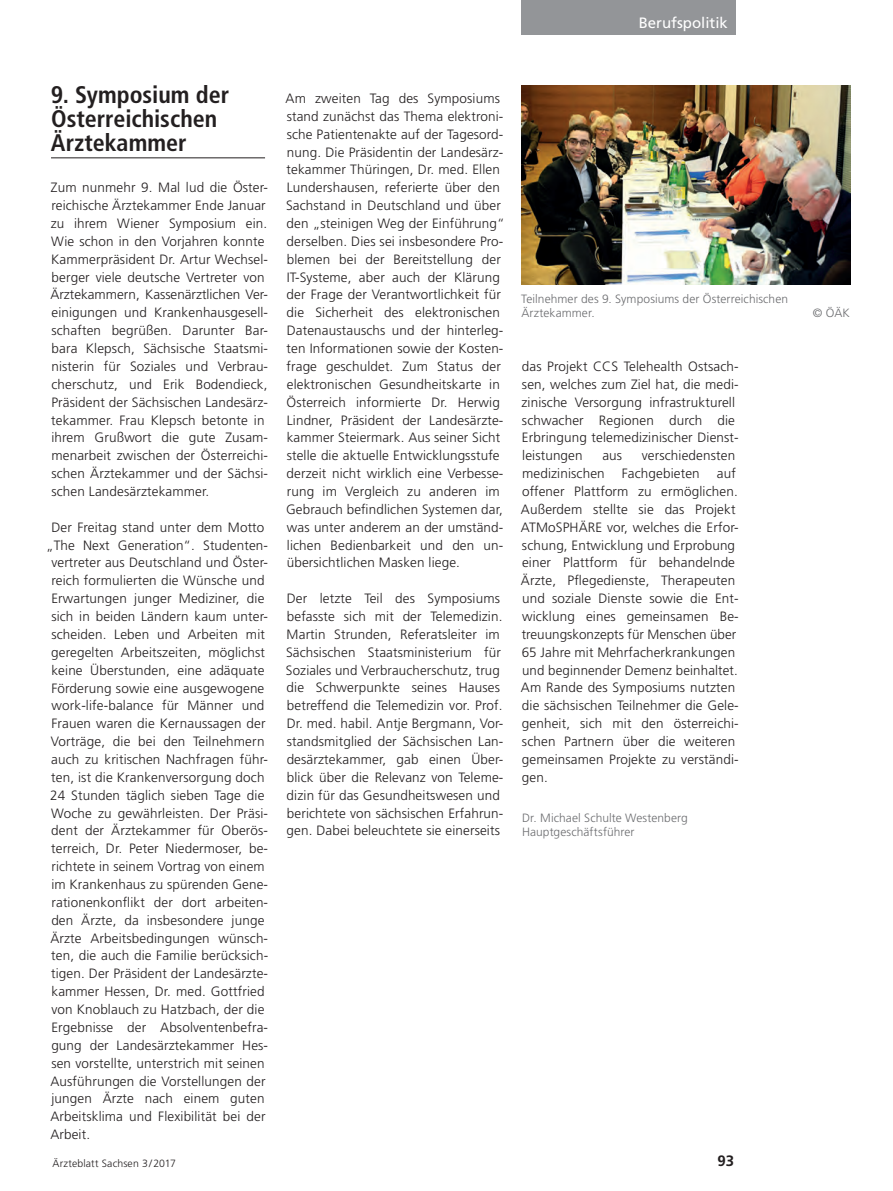
<style>
.page{position:relative;width:893px;height:1191px;background:#fff}
.page>*{position:absolute;margin:0;border:0;box-sizing:border-box;transform-origin:0 0}
.t1{font:700 condensed 24px/24px "Frutiger";color:#231f20}
.t2{font:15px "Frutiger";color:#fff}
.t3{font:700 15px "Frutiger";color:#231f20}
.t4{font:300 13.5px/17.9px "Frutiger";letter-spacing:.01em;color:#231f20}
.t5{font:300 12px/14.2px "Frutiger";letter-spacing:.005em;color:#6c6d70}
.t6{font:300 10.5px "Frutiger";letter-spacing:.015em;color:#231f20}
</style>
<div class="page">
<div style="left:522px;top:0;width:214px;height:34px;background:#939598"></div>
<hr style="left:51px;top:157px;width:214px;height:1px;background:#231f20">
<img style="left:522px;top:85px;width:328px;height:200px">
<p class="t2" style="left:639px;top:14px;width:91px">Berufspolitik</p>
<h1 class="t1" style="left:51px;top:83px;width:180px">9. Symposium der<br>Österreichischen<br>Ärztekammer</h1>
<p class="t4" style="left:50px;top:179px;width:219px">Zum nunmehr 9. Mal lud die Öster&shy;reichische Ärztekammer Ende Januar zu ihrem Wiener Symposium ein.<br>Wie schon in den Vorjahren konnte Kammerpräsident Dr. Artur Wechsel&shy;berger viele deutsche Vertreter von Ärztekammern, Kassenärztlichen Ver&shy;einigungen und Krankenhausgesell&shy;schaften begrüßen. Darunter Bar&shy;bara Klepsch, Sächsische Staatsmi&shy;nisterin für Soziales und Verbrau&shy;cherschutz, und Erik Bodendieck, Präsident der Sächsischen Landesärz&shy;tekammer. Frau Klepsch betonte in ihrem Grußwort die gute Zusam&shy;menarbeit zwischen der Österreichi&shy;schen Ärztekammer und der Sächsi&shy;schen Landesärztekammer.</p>
<p class="t4" style="left:51px;top:518px;width:215px">Der Freitag stand unter dem Motto</p>
<p class="t4" style="left:46px;top:536px;width:224px">„The Next Generation“. Studenten-</p>
<p class="t4" style="left:51px;top:554px;width:218px">vertreter aus Deutschland und Öster-</p>
<p class="t4" style="left:51px;top:571px;width:215px">reich formulierten die Wünsche und</p>
<p class="t4" style="left:51px;top:589px;width:215px">Erwartungen junger Mediziner, die</p>
<p class="t4" style="left:51px;top:607px;width:218px">sich in beiden Ländern kaum unter-</p>
<p class="t4" style="left:51px;top:625px;width:215px">scheiden. Leben und Arbeiten mit</p>
<p class="t4" style="left:51px;top:643px;width:215px">geregelten Arbeitszeiten, möglichst</p>
<p class="t4" style="left:51px;top:661px;width:214px">keine Überstunden, eine adäquate</p>
<p class="t4" style="left:51px;top:679px;width:214px">Förderung sowie eine ausgewogene</p>
<p class="t4" style="left:52px;top:697px;width:214px">work-life-balance für Männer und</p>
<p class="t4" style="left:51px;top:714px;width:216px">Frauen waren die Kernaussagen der</p>
<p class="t4" style="left:51px;top:732px;width:215px">Vorträge, die bei den Teilnehmern</p>
<p class="t4" style="left:51px;top:750px;width:218px">auch zu kritischen Nachfragen führ-</p>
<p class="t4" style="left:51px;top:768px;width:215px">ten, ist die Krankenversorgung doch</p>
<p class="t4" style="left:50px;top:786px;width:216px">24 Stunden täglich sieben Tage die</p>
<p class="t4" style="left:51px;top:804px;width:218px">Woche zu gewährleisten. Der Präsi-</p>
<p class="t4" style="left:51px;top:822px;width:218px">dent der Ärztekammer für Oberös-</p>
<p class="t4" style="left:51px;top:839px;width:216px">terreich, Dr. Peter Niedermoser, be--</p>
<p class="t4" style="left:52px;top:857px;width:215px">richtete in seinem Vortrag von einem</p>
<p class="t4" style="left:51px;top:875px;width:218px">im Krankenhaus zu spürenden Gene-</p>
<p class="t4" style="left:52px;top:893px;width:218px">rationenkonflikt der dort arbeiten-</p>
<p class="t4" style="left:51px;top:911px;width:215px">den Ärzte, da insbesondere junge</p>
<p class="t4" style="left:50px;top:929px;width:219px">Ärzte Arbeitsbedingungen wünsch-</p>
<p class="t4" style="left:51px;top:946px;width:218px">ten, die auch die Familie berücksich-</p>
<p class="t4" style="left:51px;top:964px;width:218px">tigen. Der Präsident der Landesärzte-</p>
<p class="t4" style="left:51px;top:982px;width:215px">kammer Hessen, Dr. med. Gottfried</p>
<p class="t4" style="left:51px;top:1000px;width:215px">von Knoblauch zu Hatzbach, der die</p>
<p class="t4" style="left:51px;top:1018px;width:218px">Ergebnisse der Absolventenbefra-</p>
<p class="t4" style="left:51px;top:1036px;width:218px">gung der Landesärztekammer Hes-</p>
<p class="t4" style="left:51px;top:1054px;width:215px">sen vorstellte, unterstrich mit seinen</p>
<p class="t4" style="left:50px;top:1072px;width:217px">Ausführungen die Vorstellungen der</p>
<p class="t4" style="left:51px;top:1089px;width:215px">jungen Ärzte nach einem guten</p>
<p class="t4" style="left:50px;top:1107px;width:217px">Arbeitsklima und Flexibilität bei der</p>
<p class="t4" style="left:50px;top:1125px;width:41px">Arbeit.</p>
<p class="t4" style="left:286px;top:89px;width:221px">Am zweiten Tag des Symposiums stand zunächst das Thema elektroni&shy;sche Patientenakte auf der Tagesord&shy;nung. Die Präsidentin der Landesärz&shy;tekammer Thüringen, Dr. med. Ellen Lundershausen, referierte über den Sachstand in Deutschland und über den „steinigen Weg der Einführung“ derselben. Dies sei insbesondere Pro&shy;blemen bei der Bereitstellung der IT-Systeme, aber auch der Klärung der Frage der Verantwortlichkeit für die Sicherheit des elektronischen Datenaustauschs und der hinterleg&shy;ten Informationen sowie der Kosten&shy;frage geschuldet. Zum Status der elektronischen Gesundheitskarte in Österreich informierte Dr. Herwig Lindner, Präsident der Landesärzte&shy;kammer Steiermark. Aus seiner Sicht stelle die aktuelle Entwicklungsstufe derzeit nicht wirklich eine Verbesse&shy;rung im Vergleich zu anderen im Gebrauch befindlichen Systemen dar, was unter anderem an der umständ&shy;lichen Bedienbarkeit und den un-- übersichtlichen Masken liege.</p>
<p class="t4" style="left:286px;top:589px;width:219px">Der letzte Teil des Symposiums befasste sich mit der Telemedizin.<br>Martin Strunden, Referatsleiter im Sächsischen Staatsministerium für Soziales und Verbraucherschutz, trug die Schwerpunkte seines Hauses betreffend die Telemedizin vor. Prof.<br>Dr. med. habil. Antje Bergmann, Vor&shy;standsmitglied der Sächsischen Lan&shy;desärztekammer, gab einen Über&shy;blick über die Relevanz von Teleme&shy;dizin für das Gesundheitswesen und berichtete von sächsischen Erfahrun&shy;gen. Dabei beleuchtete sie einerseits</p>
<p class="t5" style="left:521px;top:291px;width:269px">Teilnehmer des 9. Symposiums der Österreichischen<br>Ärztekammer.</p>
<p class="t4" style="left:521px;top:357px;width:219px">das Projekt CCS Telehealth Ostsach&shy;sen, welches zum Ziel hat, die medi&shy;zinische Versorgung infrastrukturell schwacher Regionen durch die<br>Erbringung telemedizinischer Dienst&shy;leistungen</p>
<p class="t4" style="left:602px;top:446px;width:21px">aus</p>
<p class="t4" style="left:642px;top:446px;width:95px">verschiedensten</p>
<p class="t4" style="left:522px;top:464px;width:84px">medizinischen</p>
<p class="t4" style="left:622px;top:464px;width:79px">Fachgebieten</p>
<p class="t4" style="left:521px;top:464px;width:219px;text-indent:196px">auf offener Plattform zu ermöglichen.<br>Außerdem stellte sie das Projekt<br>ATMoSPHÄRE vor, welches die Erfor&shy;schung, Entwicklung und Erprobung einer Plattform für behandelnde<br>Ärzte, Pflegedienste, Therapeuten und soziale Dienste sowie die Ent&shy;wicklung eines gemeinsamen Be-- treuungskonzepts für Menschen über<br>65 Jahre mit Mehrfacherkrankungen und beginnender Demenz beinhaltet.<br>Am Rande des Symposiums nutzten die sächsischen Teilnehmer die Gele&shy;genheit, sich mit den österreichi&shy;schen Partnern über die weiteren gemeinsamen Projekte zu verständi&shy;gen.</p>
<p class="t5" style="left:522px;top:811px;width:167px">Dr. Michael Schulte Westenberg<br>Hauptgeschäftsführer</p>
<p class="t6" style="left:53px;top:1157px;width:125px">Ärzteblatt Sachsen 3/2017</p>
<p class="t3" style="left:717px;top:1151px;width:18px">93</p>
<p class="t5" style="left:813px;top:306px;width:39px">© ÖÄK</p>
</div>
